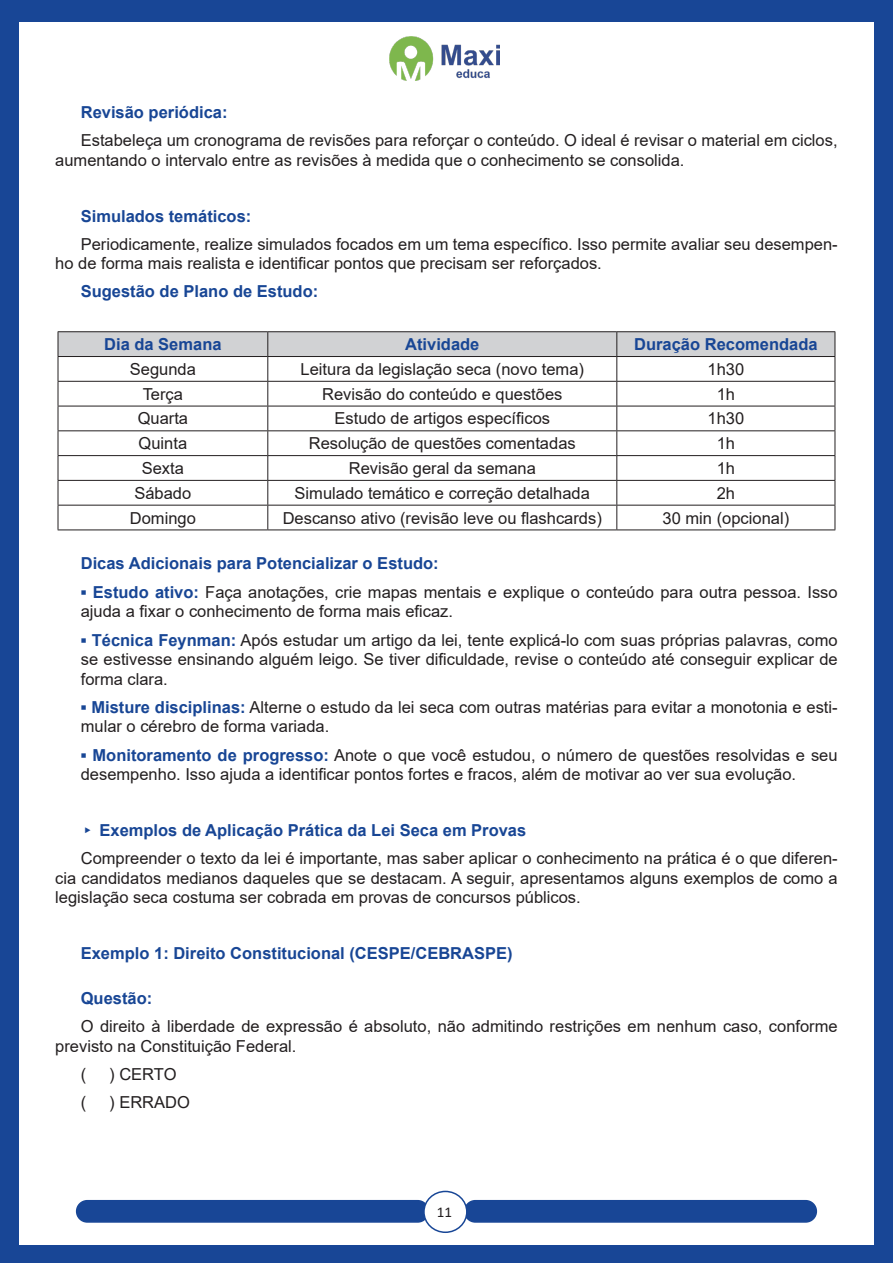
<style>
.page{position:relative;width:893px;height:1263px;background:#184696}
.page>*{position:absolute;margin:0;border:0;box-sizing:border-box;transform-origin:0 0}
.Lista_2{font:16.5px/19.5px "Arial";color:#231f20}
.TOPICOS{font:700 16.5px "Arial";color:#184695}
.SUBTÓPICOS_1{font:700 16.5px "Arial";color:#184695}
.t1{font:15px "Calibri";color:#231f20}
.s1{font-weight:700;color:#184695}
</style>
<div class="page">
<div style="left:19px;top:22px;width:855px;height:1223px;background:#fff"></div>
<div style="left:77px;top:1201px;width:351px;height:21px;background:#184696;border-radius:11px"></div>
<div style="left:76px;top:1200px;width:353px;height:23px;border:2px solid #184696;border-radius:11px"></div>
<div style="left:465px;top:1201px;width:351px;height:21px;background:#184696;border-radius:11px"></div>
<div style="left:464px;top:1200px;width:353px;height:23px;border:2px solid #184696;border-radius:11px"></div>
<div style="left:424px;top:1191px;width:43px;height:41px;background:#fff;border-radius:50%"></div>
<div style="left:423px;top:1191px;width:45px;height:42px;border:2px solid #184696;border-radius:50%"></div>
<img style="left:390px;top:37px;width:109px;height:44px">
<hr style="left:58px;top:331px;width:210px;height:1px;background:#231f20">
<hr style="left:268px;top:331px;width:349px;height:1px;background:#231f20">
<hr style="left:617px;top:331px;width:218px;height:1px;background:#231f20">
<hr style="left:58px;top:529px;width:210px;height:1px;background:#231f20">
<hr style="left:268px;top:529px;width:349px;height:1px;background:#231f20">
<svg style="left:58px;top:332px;width:778px;height:197px"></svg>
<hr style="left:617px;top:505px;width:218px;height:1px;background:#231f20">
<hr style="left:617px;top:529px;width:218px;height:1px;background:#231f20">
<p class="SUBTÓPICOS_1" style="left:81px;top:101px;width:148px">Revisão periódica:</p>
<p class="Lista_2" style="left:55px;top:131px;width:784px;text-indent:26px">Estabeleça um cronograma de revisões para reforçar o conteúdo. O ideal é revisar o material em ciclos, aumentando o intervalo entre as revisões à medida que o conhecimento se consolida.</p>
<p class="SUBTÓPICOS_1" style="left:81px;top:204px;width:172px">Simulados temáticos:</p>
<p class="Lista_2" style="left:55px;top:234px;width:784px;text-indent:26px">Periodicamente, realize simulados focados em um tema específico. Isso permite avaliar seu desempen&shy;ho de forma mais realista e identificar pontos que precisam ser reforçados.</p>
<p class="SUBTÓPICOS_1" style="left:81px;top:280px;width:239px">Sugestão de Plano de Estudo:</p>
<p class="TOPICOS" style="left:104px;top:333px;width:119px">Dia da Semana</p>
<p class="TOPICOS" style="left:405px;top:333px;width:76px">Atividade</p>
<p class="TOPICOS" style="left:634px;top:333px;width:185px">Duração Recomendada</p>
<p class="Lista_2" style="left:130px;top:359px;width:68px">Segunda</p>
<p class="Lista_2" style="left:301px;top:359px;width:285px">Leitura da legislação seca (novo tema)</p>
<p class="Lista_2" style="left:707px;top:359px;width:38px">1h30</p>
<p class="Lista_2" style="left:143px;top:384px;width:42px">Terça</p>
<p class="Lista_2" style="left:322px;top:384px;width:242px">Revisão do conteúdo e questões</p>
<p class="Lista_2" style="left:717px;top:384px;width:20px">1h</p>
<p class="Lista_2" style="left:138px;top:409px;width:52px">Quarta</p>
<p class="Lista_2" style="left:335px;top:409px;width:217px">Estudo de artigos específicos</p>
<p class="Lista_2" style="left:707px;top:409px;width:38px">1h30</p>
<p class="Lista_2" style="left:139px;top:434px;width:50px">Quinta</p>
<p class="Lista_2" style="left:309px;top:434px;width:268px">Resolução de questões comentadas</p>
<p class="Lista_2" style="left:717px;top:434px;width:20px">1h</p>
<p class="Lista_2" style="left:142px;top:458px;width:44px">Sexta</p>
<p class="Lista_2" style="left:349px;top:458px;width:189px">Revisão geral da semana</p>
<p class="Lista_2" style="left:717px;top:458px;width:20px">1h</p>
<p class="Lista_2" style="left:134px;top:483px;width:58px">Sábado</p>
<p class="Lista_2" style="left:295px;top:483px;width:297px">Simulado temático e correção detalhada</p>
<p class="Lista_2" style="left:717px;top:483px;width:20px">2h</p>
<p class="Lista_2" style="left:130px;top:508px;width:68px">Domingo</p>
<p class="Lista_2" style="left:283px;top:508px;width:321px">Descanso ativo (revisão leve ou flashcards)</p>
<p class="Lista_2" style="left:663px;top:508px;width:128px">30 min (opcional)</p>
<p class="SUBTÓPICOS_1" style="left:81px;top:552px;width:359px">Dicas Adicionais para Potencializar o Estudo:</p>
<p class="Lista_2" style="left:81px;top:582px;width:758px"><span class="s1">▪ Estudo ativo:</span> Faça anotações, crie mapas mentais e explique o conteúdo para outra pessoa. Isso ajuda a fixar o conhecimento de forma mais eficaz.</p>
<p class="Lista_2" style="left:81px;top:630px;width:758px;text-align:justify"><span class="s1">▪ Técnica Feynman:</span> Após estudar um artigo da lei, tente explicá-lo com suas próprias palavras, como se estivesse ensinando alguém leigo. Se tiver dificuldade, revise o conteúdo até conseguir explicar de forma clara.</p>
<p class="Lista_2" style="left:81px;top:697px;width:758px"><span class="s1">▪ Misture disciplinas:</span> Alterne o estudo da lei seca com outras matérias para evitar a monotonia e esti&shy;mular o cérebro de forma variada.</p>
<p class="Lista_2" style="left:81px;top:745px;width:758px"><span class="s1">▪ Monitoramento de progresso:</span> Anote o que você estudou, o número de questões resolvidas e seu desempenho. Isso ajuda a identificar pontos fortes e fracos, além de motivar ao ver sua evolução.</p>
<p class="TOPICOS" style="left:81px;top:819px;width:447px">▸ Exemplos de Aplicação Prática da Lei Seca em Provas</p>
<p class="Lista_2" style="left:55px;top:848px;width:784px;text-align:justify;text-indent:26px">Compreender o texto da lei é importante, mas saber aplicar o conhecimento na prática é o que diferen&shy;cia candidatos medianos daqueles que se destacam. A seguir, apresentamos alguns exemplos de como a legislação seca costuma ser cobrada em provas de concursos públicos.</p>
<p class="TOPICOS" style="left:81px;top:942px;width:433px">Exemplo 1: Direito Constitucional (CESPE/CEBRASPE)</p>
<p class="TOPICOS" style="left:81px;top:987px;width:73px">Questão:</p>
<p class="Lista_2" style="left:55px;top:1017px;width:784px;text-indent:26px">O direito à liberdade de expressão é absoluto, não admitindo restrições em nenhum caso, conforme previsto na Constituição Federal.</p>
<p class="Lista_2" style="left:81px;top:1064px;width:7px">(</p>
<p class="Lista_2" style="left:109px;top:1064px;width:69px">) CERTO</p>
<p class="Lista_2" style="left:81px;top:1092px;width:7px">(</p>
<p class="Lista_2" style="left:109px;top:1092px;width:82px">) ERRADO</p>
<p class="t1" style="left:437px;top:1202px;width:17px">11</p>
</div>
